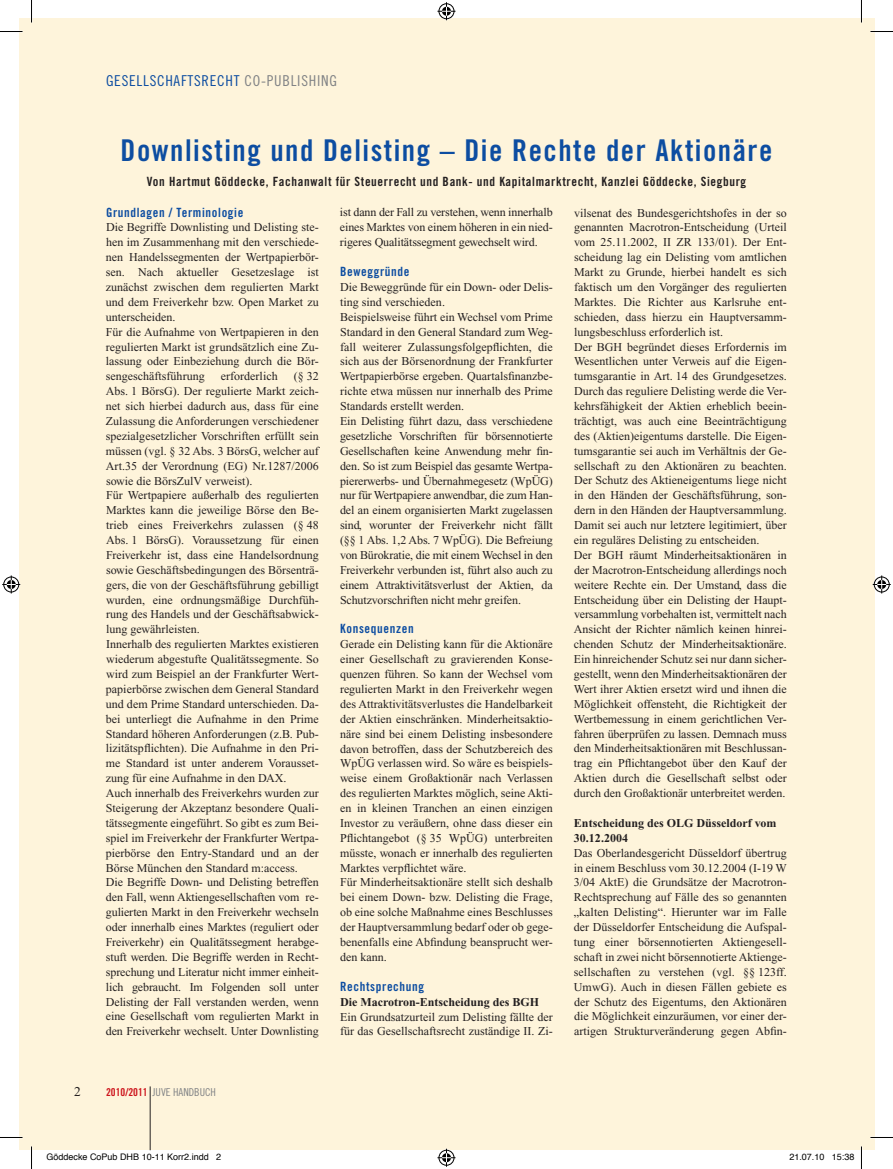
<style>
.page{position:relative;width:893px;height:1169px;background:#fff}
.page>*{position:absolute;margin:0;border:0;box-sizing:border-box;transform-origin:0 0}
.t1{font:30px "Trade Gothic Bold Cond Twenty";letter-spacing:.05em;color:#0d4da1}
.t2{font:15px "Trade Gothic Cond Eighteen";letter-spacing:.05em;color:#0d4da1}
.t3{font:13.5px "Times";color:#231f20}
.t4{font:12.75px "Trade Gothic Bold Cond Twenty";letter-spacing:.05em;color:#231f20}
.t5{font:12.75px "Trade Gothic Bold Cond Twenty";letter-spacing:.05em;color:#0d4da1}
.t6{font:12px/14.9px "Times";color:#231f20}
.t7{font:700 12px/14.9px "Times";color:#231f20}
.t8{font:10.8px "Trade Gothic Cond Eighteen";color:#808285}
.t9{font:9px "Helvetica";color:#000}
.s1{color:#808285}
.s2{font-family:"Trade Gothic Bold Cond Twenty";color:#cd151d}
</style>
<div class="page">
<div style="left:19px;top:19px;width:854px;height:1131px;background:#fef4db"></div>
<hr style="left:150px;top:1086px;width:1px;height:64px;background:#231f20">
<hr style="left:0;top:1136px;width:22px;height:2px;background:#fff">
<hr style="left:870px;top:1136px;width:22px;height:2px;background:#fff">
<hr style="left:860px;top:0;width:2px;height:23px;background:#fff">
<hr style="left:860px;top:1146px;width:2px;height:23px;background:#fff">
<svg style="left:0;top:31px;width:22px;height:1px"></svg>
<svg style="left:870px;top:31px;width:22px;height:1px"></svg>
<svg style="left:0;top:1137px;width:22px;height:1px"></svg>
<svg style="left:870px;top:1137px;width:22px;height:1px"></svg>
<svg style="left:31px;top:0;width:1px;height:23px"></svg>
<svg style="left:31px;top:1146px;width:1px;height:23px"></svg>
<svg style="left:437px;top:2px;width:18px;height:18px"></svg>
<svg style="left:437px;top:1148px;width:18px;height:18px"></svg>
<svg style="left:2px;top:575px;width:18px;height:18px"></svg>
<svg style="left:872px;top:575px;width:18px;height:18px"></svg>
<p class="t2" style="left:106px;top:72px;width:231px">GESELLSCHAFTSRECHT <span class="s1">CO-PUBLISHING</span></p>
<h1 class="t1" style="left:121px;top:132px;width:653px">Downlisting und Delisting – Die Rechte der Aktionäre</h1>
<p class="t4" style="left:147px;top:174px;width:601px">Von Hartmut Göddecke, Fachanwalt für Steuerrecht und Bank- und Kapitalmarktrecht, Kanzlei Göddecke, Siegburg</p>
<p class="t5" style="left:106px;top:204px;width:139px">Grundlagen / Terminologie</p>
<p class="t6" style="left:106px;top:220px;width:214px">Die Begriffe Downlisting und Delisting ste&shy;hen im Zusammenhang mit den verschiede&shy;nen Handelssegmenten der Wertpapierbör&shy;sen. Nach aktueller Gesetzeslage ist zunächst zwischen dem regulierten Markt und dem Freiverkehr bzw. Open Market zu unterscheiden.<br>Für die Aufnahme von Wertpapieren in den regulierten Markt ist grundsätzlich eine Zu&shy;lassung oder Einbeziehung durch die Bör&shy;sengeschäftsführung</p>
<p class="t6" style="left:106px;top:369px;width:214px;text-indent:188px">(§ 32<br>Abs. 1 BörsG). Der regulierte Markt zeich&shy;net sich hierbei dadurch aus, dass für eine Zulassung die Anforderungen verschiedener spezialgesetzlicher Vorschriften erfüllt sein müssen (vgl. § 32 Abs. 3 BörsG, welcher auf Art.35 der Verordnung (EG) Nr.1287/2006 sowie die BörsZulV verweist).<br>Für Wertpapiere außerhalb des regulierten Marktes kann die jeweilige Börse den Be&shy;trieb eines Freiverkehrs zulassen (§ 48<br>Abs. 1 BörsG). Voraussetzung für einen Freiverkehr ist, dass eine Handelsordnung sowie Geschäftsbedingungen des Börsenträ&shy;gers, die von der Geschäftsführung gebilligt wurden, eine ordnungsmäßige Durchfüh&shy;rung des Handels und der Geschäftsabwick&shy;lung gewährleisten.<br>Innerhalb des regulierten Marktes existieren wiederum abgestufte Qualitätssegmente. So wird zum Beispiel an der Frankfurter Wert&shy;papierbörse zwischen dem General Standard und dem Prime Standard unterschieden. Da&shy;bei unterliegt die Aufnahme in den Prime Standard höheren Anforderungen (z.B. Pub&shy;lizitätspflichten). Die Aufnahme in den Pri&shy;me Standard ist unter anderem Vorausset&shy;zung für eine Aufnahme in den DAX.<br>Auch innerhalb des Freiverkehrs wurden zur Steigerung der Akzeptanz besondere Quali&shy;tätssegmente eingeführt. So gibt es zum Bei&shy;spiel im Freiverkehr der Frankfurter Wertpa&shy;pierbörse den Entry-Standard und an der Börse München den Standard m:access.<br>Die Begriffe Down- und Delisting betreffen den Fall, wenn Aktiengesellschaften vom re&shy;gulierten Markt in den Freiverkehr wechseln oder innerhalb eines Marktes (reguliert oder Freiverkehr) ein Qualitätssegment herabge&shy;stuft werden. Die Begriffe werden in Recht&shy;sprechung und Literatur nicht immer einheit&shy;lich gebraucht. Im Folgenden soll unter Delisting der Fall verstanden werden, wenn eine Gesellschaft vom regulierten Markt in den Freiverkehr wechselt. Unter Downlisting</p>
<p class="t6" style="left:221px;top:369px;width:58px">erforderlich</p>
<p class="t3" style="left:74px;top:1084px;width:8px">2</p>
<p class="t8" style="left:106px;top:1085px;width:111px"><span class="s2">2010/2011</span> JUVE HANDBUCH</p>
<p class="t6" style="left:340px;top:205px;width:214px;text-align:justify">ist dann der Fall zu verstehen, wenn innerhalb eines Marktes von einem höheren in ein nied&shy;rigeres Qualitätssegment gewechselt wird.</p>
<p class="t5" style="left:340px;top:264px;width:71px">Beweggründe</p>
<p class="t6" style="left:340px;top:279px;width:214px">Die Beweggründe für ein Down- oder Delis&shy;ting sind verschieden.<br>Beispielsweise führt ein Wechsel vom Prime Standard in den General Standard zum Weg&shy;fall weiterer Zulassungsfolgepflichten, die sich aus der Börsenordnung der Frankfurter Wertpapierbörse ergeben. Quartalsfinanzbe&shy;richte etwa müssen nur innerhalb des Prime Standards erstellt werden.<br>Ein Delisting führt dazu, dass verschiedene gesetzliche Vorschriften für börsennotierte Gesellschaften keine Anwendung mehr fin&shy;den. So ist zum Beispiel das gesamte Wertpa&shy;piererwerbs- und Übernahmegesetz (WpÜG) nur für Wertpapiere anwendbar, die zum Han&shy;del an einem organisierten Markt zugelassen sind, worunter der Freiverkehr nicht fällt (§§ 1 Abs. 1,2 Abs. 7 WpÜG). Die Befreiung von Bürokratie, die mit einem Wechsel in den Freiverkehr verbunden ist, führt also auch zu einem Attraktivitätsverlust der Aktien, da Schutzvorschriften nicht mehr greifen.</p>
<p class="t5" style="left:340px;top:621px;width:75px">Konsequenzen</p>
<p class="t6" style="left:340px;top:637px;width:214px">Gerade ein Delisting kann für die Aktionäre einer Gesellschaft zu gravierenden Konse&shy;quenzen führen. So kann der Wechsel vom regulierten Markt in den Freiverkehr wegen des Attraktivitätsverlustes die Handelbarkeit der Aktien einschränken. Minderheitsaktio&shy;näre sind bei einem Delisting insbesondere davon betroffen, dass der Schutzbereich des WpÜG verlassen wird. So wäre es beispiels&shy;weise einem Großaktionär nach Verlassen des regulierten Marktes möglich, seine Akti&shy;en in kleinen Tranchen an einen einzigen Investor zu veräußern, ohne dass dieser ein Pflichtangebot (§ 35 WpÜG) unterbreiten müsste, wonach er innerhalb des regulierten Marktes verpflichtet wäre.<br>Für Minderheitsaktionäre stellt sich deshalb bei einem Down- bzw. Delisting die Frage, ob eine solche Maßnahme eines Beschlusses der Hauptversammlung bedarf oder ob gege&shy;benenfalls eine Abfindung beansprucht wer&shy;den kann.</p>
<p class="t5" style="left:340px;top:978px;width:86px">Rechtsprechung</p>
<p class="t7" style="left:340px;top:994px;width:200px">Die Macrotron-Entscheidung des BGH</p>
<p class="t6" style="left:340px;top:1009px;width:214px">Ein Grundsatzurteil zum Delisting fällte der für das Gesellschaftsrecht zuständige II. Zi-</p>
<p class="t6" style="left:573px;top:205px;width:214px">vilsenat des Bundesgerichtshofes in der so genannten Macrotron-Entscheidung (Urteil vom 25.11.2002, II ZR 133/01). Der Ent&shy;scheidung lag ein Delisting vom amtlichen Markt zu Grunde, hierbei handelt es sich faktisch um den Vorgänger des regulierten Marktes. Die Richter aus Karlsruhe ent&shy;schieden, dass hierzu ein Hauptversamm&shy;lungsbeschluss erforderlich ist.<br>Der BGH begründet dieses Erfordernis im Wesentlichen unter Verweis auf die Eigen&shy;tumsgarantie in Art. 14 des Grundgesetzes.<br>Durch das reguliere Delisting werde die Ver&shy;kehrsfähigkeit der Aktien erheblich beein&shy;trächtigt, was auch eine Beeinträchtigung des (Aktien)eigentums darstelle. Die Eigen&shy;tumsgarantie sei auch im Verhältnis der Ge&shy;sellschaft zu den Aktionären zu beachten.<br>Der Schutz des Aktieneigentums liege nicht in den Händen der Geschäftsführung, son&shy;dern in den Händen der Hauptversammlung.<br>Damit sei auch nur letztere legitimiert, über ein reguläres Delisting zu entscheiden.<br>Der BGH räumt Minderheitsaktionären in der Macrotron-Entscheidung allerdings noch weitere Rechte ein. Der Umstand, dass die Entscheidung über ein Delisting der Haupt&shy;versammlung vorbehalten ist, vermittelt nach Ansicht der Richter nämlich keinen hinrei&shy;chenden Schutz der Minderheitsaktionäre.<br>Ein hinreichender Schutz sei nur dann sicher&shy;gestellt, wenn den Minderheitsaktionären der Wert ihrer Aktien ersetzt wird und ihnen die Möglichkeit offensteht, die Richtigkeit der Wertbemessung in einem gerichtlichen Ver&shy;fahren überprüfen zu lassen. Demnach muss den Minderheitsaktionären mit Beschlussan&shy;trag ein Pflichtangebot über den Kauf der Aktien durch die Gesellschaft selbst oder durch den Großaktionär unterbreitet werden.</p>
<p class="t7" style="left:573px;top:815px;width:204px">Entscheidung des OLG Düsseldorf vom<br>30.12.2004</p>
<p class="t6" style="left:573px;top:845px;width:214px;text-align:justify">Das Oberlandesgericht Düsseldorf übertrug in einem Beschluss vom 30.12.2004 (I-19 W 3/04 AktE) die Grundsätze der Macrotron-Rechtsprechung auf Fälle des so genannten „kalten Delisting“. Hierunter war im Falle der Düsseldorfer Entscheidung die Aufspal&shy;tung einer börsennotierten Aktiengesell&shy;schaft in zwei nicht börsennotierte Aktienge&shy;sellschaften zu verstehen (vgl. §§ 123ff.<br>UmwG). Auch in diesen Fällen gebiete es der Schutz des Eigentums, den Aktionären die Möglichkeit einzuräumen, vor einer der&shy;artigen Strukturveränderung gegen Abfin-</p>
<p class="t9" style="left:46px;top:1149px;width:176px">Göddecke CoPub DHB 10-11 Korr2.indd 2</p>
<p class="t9" style="left:789px;top:1149px;width:67px">21.07.10 15:38</p>
</div>
